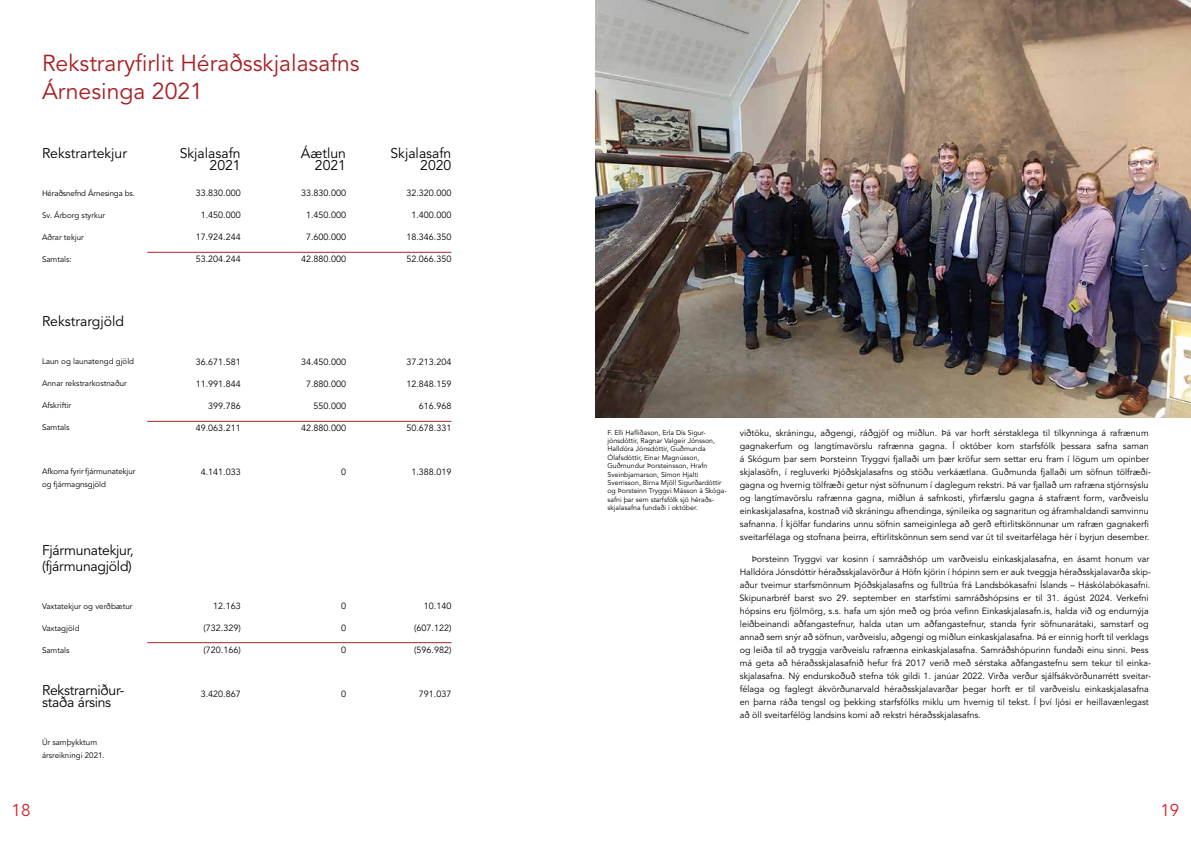
<style>
.page{position:relative;width:1191px;height:842px;background:#fff}
.page>*{position:absolute;margin:0;border:0;box-sizing:border-box;transform-origin:0 0}
.t1{font:23px/27.6px "Avenir LT Std";color:#a71f23}
.t2{font:17px "Avenir LT Std";color:#d2232a}
.t3{font:14px/12px "Avenir LT Std";letter-spacing:-.02em;color:#000}
.t4{font:14px/12px "Avenir LT Std";color:#000;text-align:right}
.t5{font:9px/13px "Avenir LT Std";color:#000}
.t6{font:8px/13px "Avenir LT Std";color:#000}
.t7{font:8px "Avenir LT Std";letter-spacing:-.02em;color:#000}
.t8{font:7px/8.4px "Avenir LT Std";color:#000}
</style>
<div class="page">
<hr style="left:147px;top:252px;width:304px;height:1px;background:#a92723">
<hr style="left:147px;top:421px;width:304px;height:1px;background:#a92723">
<hr style="left:147px;top:642px;width:304px;height:1px;background:#a92723">
<img style="left:595px;top:0;width:596px;height:417px">
<h1 class="t1" style="left:42px;top:50px;width:319px">Rekstraryfirlit Héraðsskjalasafns<br>Árnesinga 2021</h1>
<h3 class="t4" style="left:42px;top:147px;width:87px">Rekstrartekjur</h3>
<p class="t7" style="left:42px;top:188px;width:94px">Héraðsnefnd Árnesinga bs.</p>
<p class="t6" style="left:42px;top:209px;width:65px">Sv. Árborg styrkur</p>
<p class="t6" style="left:42px;top:231px;width:43px">Aðrar tekjur</p>
<p class="t6" style="left:42px;top:253px;width:31px">Samtals:</p>
<h3 class="t3" style="left:42px;top:315px;width:83px">Rekstrargjöld</h3>
<p class="t6" style="left:42px;top:355px;width:94px">Laun og launatengd gjöld</p>
<p class="t6" style="left:42px;top:377px;width:86px">Annar rekstrarkostnaður</p>
<p class="t6" style="left:42px;top:399px;width:31px">Afskriftir</p>
<p class="t6" style="left:42px;top:421px;width:29px">Samtals</p>
<p class="t6" style="left:42px;top:465px;width:95px">Afkoma fyrir fjármunatekjur og fjármagnsgjöld</p>
<h3 class="t3" style="left:42px;top:542px;width:93px;line-height:16px">Fjármunatekjur, (fjármunagjöld)</h3>
<p class="t6" style="left:42px;top:600px;width:92px">Vaxtatekjur og verðbætur</p>
<p class="t6" style="left:42px;top:622px;width:39px">Vaxtagjöld</p>
<p class="t6" style="left:42px;top:644px;width:29px">Samtals</p>
<h3 class="t3" style="left:42px;top:684px;width:84px">Rekstrarniður&shy;staða ársins</h3>
<p class="t6" style="left:42px;top:736px;width:64px">Úr samþykktum ársreikningi 2021.</p>
<h3 class="t3" style="left:180px;top:147px;width:62px;text-align:right">Skjalasafn<br>2021</h3>
<p class="t5" style="left:196px;top:186px;width:47px">33.830.000</p>
<p class="t5" style="left:201px;top:208px;width:42px">1.450.000</p>
<p class="t5" style="left:196px;top:230px;width:47px">17.924.244</p>
<p class="t5" style="left:196px;top:252px;width:47px">53.204.244</p>
<p class="t5" style="left:196px;top:355px;width:47px">36.671.581</p>
<p class="t5" style="left:196px;top:377px;width:47px">11.991.844</p>
<p class="t5" style="left:208px;top:399px;width:34px">399.786</p>
<p class="t5" style="left:196px;top:421px;width:47px">49.063.211</p>
<p class="t5" style="left:201px;top:465px;width:42px">4.141.033</p>
<p class="t5" style="left:213px;top:599px;width:29px">12.163</p>
<p class="t5" style="left:203px;top:621px;width:39px">(732.329)</p>
<p class="t5" style="left:203px;top:643px;width:39px">(720.166)</p>
<p class="t5" style="left:201px;top:687px;width:42px">3.420.867</p>
<h3 class="t4" style="left:301px;top:147px;width:47px">Áætlun<br>2021</h3>
<p class="t5" style="left:301px;top:186px;width:47px">33.830.000</p>
<p class="t5" style="left:306px;top:208px;width:42px">1.450.000</p>
<p class="t5" style="left:306px;top:230px;width:42px">7.600.000</p>
<p class="t5" style="left:301px;top:252px;width:47px">42.880.000</p>
<p class="t5" style="left:301px;top:355px;width:47px">34.450.000</p>
<p class="t5" style="left:306px;top:377px;width:42px">7.880.000</p>
<p class="t5" style="left:313px;top:399px;width:34px">550.000</p>
<p class="t5" style="left:301px;top:421px;width:47px">42.880.000</p>
<p class="t5" style="left:341px;top:465px;width:7px">0</p>
<p class="t5" style="left:341px;top:599px;width:7px">0</p>
<p class="t5" style="left:341px;top:621px;width:7px">0</p>
<p class="t5" style="left:341px;top:643px;width:7px">0</p>
<p class="t5" style="left:341px;top:687px;width:7px">0</p>
<h3 class="t3" style="left:390px;top:147px;width:62px;text-align:right">Skjalasafn<br>2020</h3>
<p class="t5" style="left:406px;top:186px;width:47px">32.320.000</p>
<p class="t5" style="left:411px;top:208px;width:42px">1.400.000</p>
<p class="t5" style="left:406px;top:230px;width:47px">18.346.350</p>
<p class="t5" style="left:406px;top:252px;width:47px">52.066.350</p>
<p class="t5" style="left:406px;top:355px;width:47px">37.213.204</p>
<p class="t5" style="left:406px;top:377px;width:47px">12.848.159</p>
<p class="t5" style="left:419px;top:399px;width:34px">616.968</p>
<p class="t5" style="left:406px;top:421px;width:47px">50.678.331</p>
<p class="t5" style="left:411px;top:465px;width:42px">1.388.019</p>
<p class="t5" style="left:424px;top:599px;width:29px">10.140</p>
<p class="t5" style="left:414px;top:621px;width:39px">(607.122)</p>
<p class="t5" style="left:414px;top:643px;width:39px">(596.982)</p>
<p class="t5" style="left:419px;top:687px;width:34px">791.037</p>
<p class="t8" style="left:607px;top:428px;width:121px">F. Elli Hafliðason, Erla Dís Sigur&shy;jónsdóttir, Ragnar Valgeir Jónsson, Halldóra Jónsdóttir, Guðmunda Ólafsdóttir, Einar Magnússon, Guðmundur Þorsteinsson, Hrafn Sveinbjarnarson, Símon Hjalti Sverrisson, Birna Mjöll Sigurðardóttir og Þorsteinn Tryggvi Másson á Skóga&shy;safni þar sem starfsfólk sjö héraðs&shy;skjalasafna fundaði í október.</p>
<p class="t5" style="left:739px;top:427px;width:413px">viðtöku, skráningu, aðgengi, ráðgjöf og miðlun. Þá var horft sérstaklega til tilkynninga á rafrænum gagnakerfum og langtímavörslu rafrænna gagna. Í október kom starfsfólk þessara safna saman á Skógum þar sem Þorsteinn Tryggvi fjallaði um þær kröfur sem settar eru fram í lögum um opinber skjalasöfn, í regluverki Þjóðskjalasafns og stöðu verkáætlana. Guðmunda fjallaði um söfnun tölfræði&shy;gagna og hvernig tölfræði getur nýst söfnunum í daglegum rekstri. Þá var fjallað um rafræna stjórnsýslu og langtímavörslu rafrænna gagna, miðlun á safnkosti, yfirfærslu gagna á stafrænt form, varðveislu einkaskjalasafna, kostnað við skráningu afhendinga, sýnileika og sagnaritun og áframhaldandi samvinnu safnanna. Í kjölfar fundarins unnu söfnin sameiginlega að gerð eftirlitskönnunar um rafræn gagnakerfi sveitarfélaga og stofnana þeirra, eftirlitskönnun sem send var út til sveitarfélaga hér í byrjun desember.</p>
<p class="t5" style="left:739px;top:553px;width:413px;text-indent:12px">Þorsteinn Tryggvi var kosinn í samráðshóp um varðveislu einkaskjalasafna, en ásamt honum var Halldóra Jónsdóttir héraðsskjalavörður á Höfn kjörin í hópinn sem er auk tveggja héraðsskjalavarða skip&shy;aður tveimur starfsmönnum Þjóðskjalasafns og fulltrúa frá Landsbókasafni Íslands – Háskólabókasafni.<br>Skipunarbréf barst svo 29. september en starfstími samráðshópsins er til 31. ágúst 2024. Verkefni hópsins eru fjölmörg, s.s. hafa um sjón með og þróa vefinn Einkaskjalasafn.is, halda við og endurnýja leiðbeinandi aðfangastefnur, halda utan um aðfangastefnur, standa fyrir söfnunarátaki, samstarf og annað sem snýr að söfnun, varðveislu, aðgengi og miðlun einkaskjalasafna. Þá er einnig horft til verklags og leiða til að tryggja varðveislu rafrænna einkaskjalasafna. Samráðshópurinn fundaði einu sinni. Þess má geta að héraðsskjalasafnið hefur frá 2017 verið með sérstaka aðfangastefnu sem tekur til einka&shy;skjalasafna. Ný endurskoðuð stefna tók gildi 1. janúar 2022. Virða verður sjálfsákvörðunarrétt sveitar&shy;félaga og faglegt ákvörðunarvald héraðsskjalavarðar þegar horft er til varðveislu einkaskjalasafna en þarna ráða tengsl og þekking starfsfólks miklu um hvernig til tekst. Í því ljósi er heillavænlegast að öll sveitarfélög landsins komi að rekstri héraðsskjalasafns.</p>
<h2 class="t2" style="left:12px;top:800px;width:20px">18</h2>
<h2 class="t2" style="left:1160px;top:800px;width:20px">19</h2>
</div>
